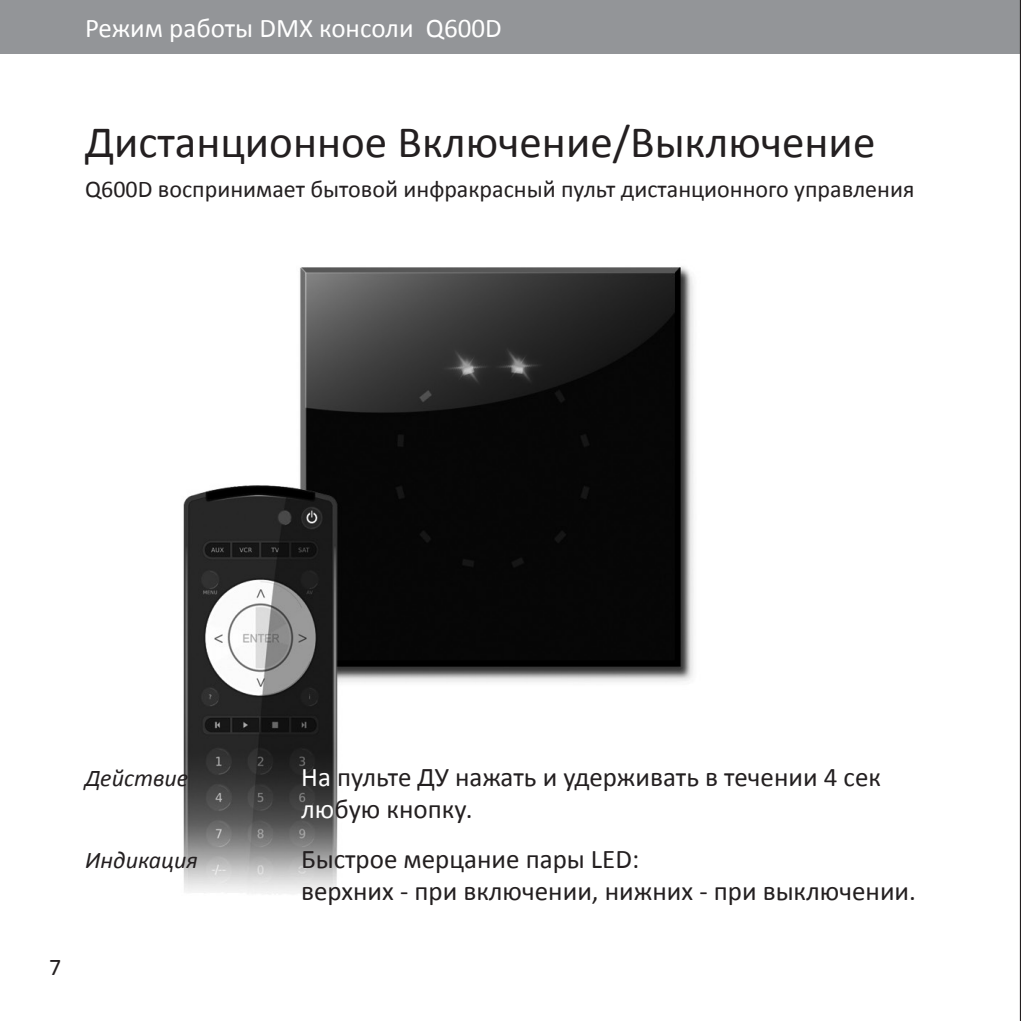
<style>
.page{position:relative;width:1021px;height:1021px;background:#fff}
.page>*{position:absolute;margin:0;border:0;box-sizing:border-box;transform-origin:0 0}
.t1{font:45px "Calibri";color:#231f20}
.t2{font:27px "Calibri";color:#231f20}
.t3{font:27px "Calibri";color:#fff}
.t4{font:24px "Calibri";color:#231f20}
.t5{font:italic 24px "Calibri";color:#231f20}
.s1{color:#fff}
</style>
<div class="page">
<img style="left:2px;top:53px;width:1017px;height:841px">
<div style="left:0;top:0;width:1020px;height:53px;background:#939598"></div>
<hr style="left:1019px;top:0;width:1px;height:1020px;background:#231f20">
<p class="t3" style="left:85px;top:11px;width:418px">Режим работы DMX консоли Q600D</p>
<p class="t1" style="left:85px;top:114px;width:791px">Дистанционное Включение/Выключение</p>
<p class="t4" style="left:85px;top:173px;width:830px">Q600D воспринимает бытовой инфракрасный пульт дистанционного управления</p>
<p class="t4" style="left:49px;top:951px;width:14px">7</p>
<p class="t5" style="left:85px;top:761px;width:105px">Действие</p>
<p class="t2" style="left:301px;top:760px;width:581px"><span class="s1">На</span> пульте ДУ нажать и удерживать в течении 4 сек</p>
<p class="t2" style="left:301px;top:792px;width:173px"><span class="s1">лю</span>бую кнопку.</p>
<p class="t5" style="left:85px;top:843px;width:114px">Индикация</p>
<p class="t2" style="left:301px;top:841px;width:339px">Быстрое мерцание пары LED:</p>
<p class="t2" style="left:301px;top:874px;width:616px">верхних - при включении, нижних - при выключении.</p>
</div>
